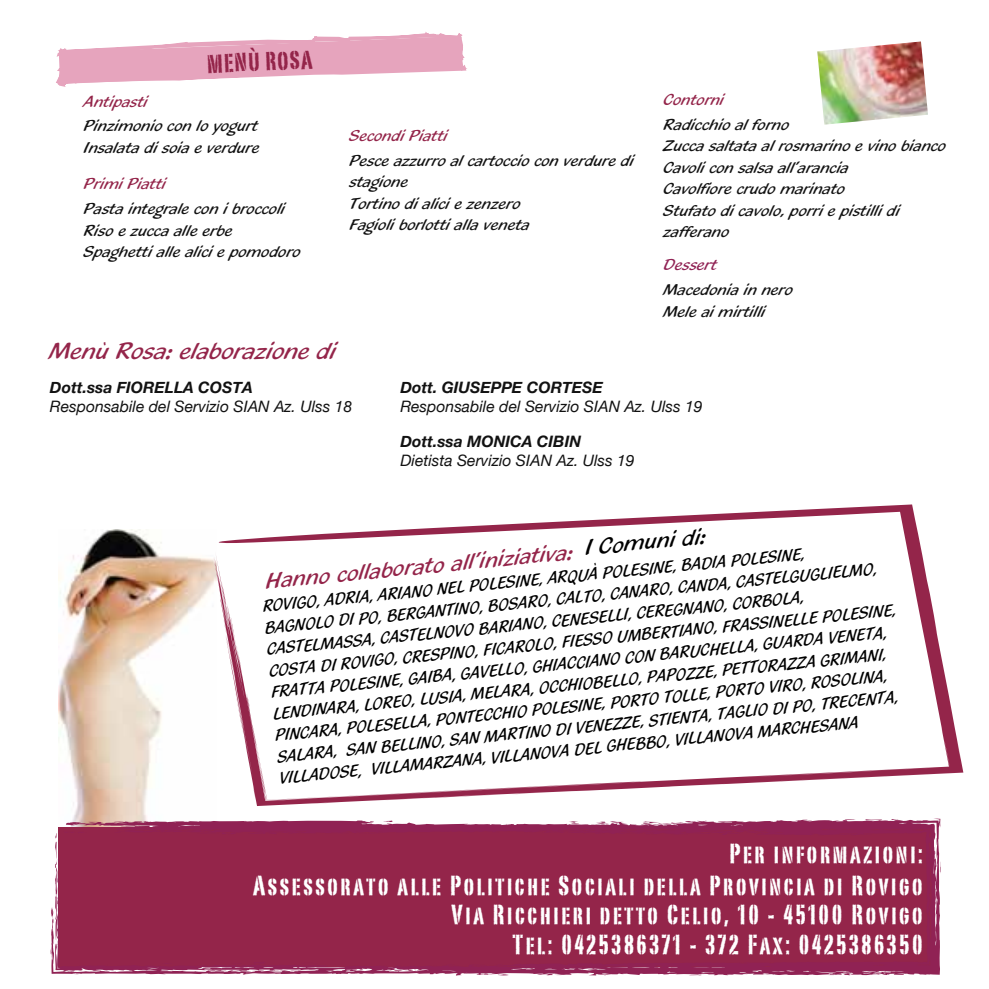
<style>
.page{position:relative;width:989px;height:989px;background:#fff}
.page>*{position:absolute;margin:0;border:0;box-sizing:border-box;transform-origin:0 0}
.t1{font:27px/30.4px "Portago ITCTT";letter-spacing:.1em;color:#fff;text-align:right}
.t2{font:25.2px "Portago ITCTT";color:#94254a}
.t3{font:24.75px "Blacklight D";color:#94254a}
.t4{font:23.4px "Blacklight D";color:#94254a}
.t5{font:23.4px "Blacklight D";color:#000}
.t6{font:18px/21.6px "Blacklight D";color:#000;scale:.88 1}
.t7{font:16.43px/21.6px "Blacklight D";color:#121212}
.t8{font:16.43px "Blacklight D";color:#94254a}
.t9{font:16.43px "Blacklight D";color:#902254}
.t10{font:italic 15.75px "Helvetica Neue";color:#121212}
.t11{font:italic 700 15.75px "Helvetica Neue";color:#121212}
</style>
<div class="page">
<img style="left:59px;top:529px;width:154px;height:289px">
<svg style="left:213px;top:504px;width:750px;height:302px"></svg>
<svg style="left:50px;top:818px;width:890px;height:157px;fill:#94254a"></svg>
<svg style="left:56px;top:32px;width:411px;height:55px"></svg>
<img style="left:817px;top:41px;width:111px;height:84px">
<h2 class="t2" style="left:207px;top:48px;width:107px;rotate:-2deg">MENÙ ROSA</h2>
<p class="t8" style="left:84px;top:91px;width:65px">Antipasti</p>
<p class="t7" style="left:84px;top:115px;width:177px">Pinzimonio con lo yogurt<br>Insalata di soia e verdure</p>
<p class="t8" style="left:84px;top:174px;width:83px">Primi Piatti</p>
<p class="t7" style="left:84px;top:198px;width:218px">Pasta integrale con i broccoli<br>Riso e zucca alle erbe<br>Spaghetti alle alici e pomodoro</p>
<p class="t8" style="left:350px;top:125px;width:99px">Secondi Piatti</p>
<p class="t7" style="left:350px;top:150px;width:286px">Pesce azzurro al cartoccio con verdure di stagione<br>Tortino di alici e zenzero<br>Fagioli borlotti alla veneta</p>
<p class="t8" style="left:664px;top:89px;width:62px">Contorni</p>
<p class="t7" style="left:664px;top:113px;width:284px">Radicchio al forno<br>Zucca saltata al rosmarino e vino bianco<br>Cavoli con salsa all’arancia<br>Cavolfiore crudo marinato<br>Stufato di cavolo, porri e pistilli di zafferano</p>
<p class="t9" style="left:664px;top:255px;width:55px">Dessert</p>
<p class="t7" style="left:664px;top:279px;width:131px">Macedonia in nero<br>Mele ai mirtilli</p>
<h3 class="t3" style="left:50px;top:336px;width:288px">Menù Rosa: elaborazione di</h3>
<p class="t11" style="left:50px;top:378px;width:204px">Dott.ssa FIORELLA COSTA</p>
<p class="t10" style="left:50px;top:397px;width:304px">Responsabile del Servizio SIAN Az. Ulss 18</p>
<p class="t11" style="left:400px;top:378px;width:204px">Dott. GIUSEPPE CORTESE</p>
<p class="t10" style="left:400px;top:397px;width:304px">Responsabile del Servizio SIAN Az. Ulss 19</p>
<p class="t11" style="left:400px;top:432px;width:182px">Dott.ssa MONICA CIBIN</p>
<p class="t10" style="left:400px;top:451px;width:236px">Dietista Servizio SIAN Az. Ulss 19</p>
<h3 class="t5" style="left:584px;top:534px;width:123px;rotate:-6deg">I Comuni di:</h3>
<h3 class="t4" style="left:265px;top:568px;width:310px;rotate:-6deg">Hanno collaborato all’iniziativa:</h3>
<p class="t6" style="left:261px;top:598px;width:718px;rotate:-6deg">ROVIGO, ADRIA, ARIANO NEL POLESINE, ARQUÀ POLESINE, BADIA POLESINE,<br>BAGNOLO DI PO, BERGANTINO, BOSARO, CALTO, CANARO, CANDA, CASTELGUGLIELMO, CASTELMASSA, CASTELNOVO BARIANO, CENESELLI, CEREGNANO, CORBOLA,<br>COSTA DI ROVIGO, CRESPINO, FICAROLO, FIESSO UMBERTIANO, FRASSINELLE POLESINE, FRATTA POLESINE, GAIBA, GAVELLO, GHIACCIANO CON BARUCHELLA, GUARDA VENETA, LENDINARA, LOREO, LUSIA, MELARA, OCCHIOBELLO, PAPOZZE, PETTORAZZA GRIMANI, PINCARA, POLESELLA, PONTECCHIO POLESINE, PORTO TOLLE, PORTO VIRO, ROSOLINA, SALARA, SAN BELLINO, SAN MARTINO DI VENEZZE, STIENTA, TAGLIO DI PO, TRECENTA, VILLADOSE, VILLAMARZANA, VILLANOVA DEL GHEBBO, VILLANOVA MARCHESANA</p>
<h1 class="t1" style="left:253px;top:838px;width:671px">Per informazioni:<br>Assessorato alle Politiche Sociali della Provincia di Rovigo<br>Via Ricchieri detto Celio, 10 - 45100 Rovigo</h1>
<h1 class="t1" style="left:513px;top:928px;width:411px">Tel: 0425386371 - 372 Fax: 0425386350</h1>
</div>
